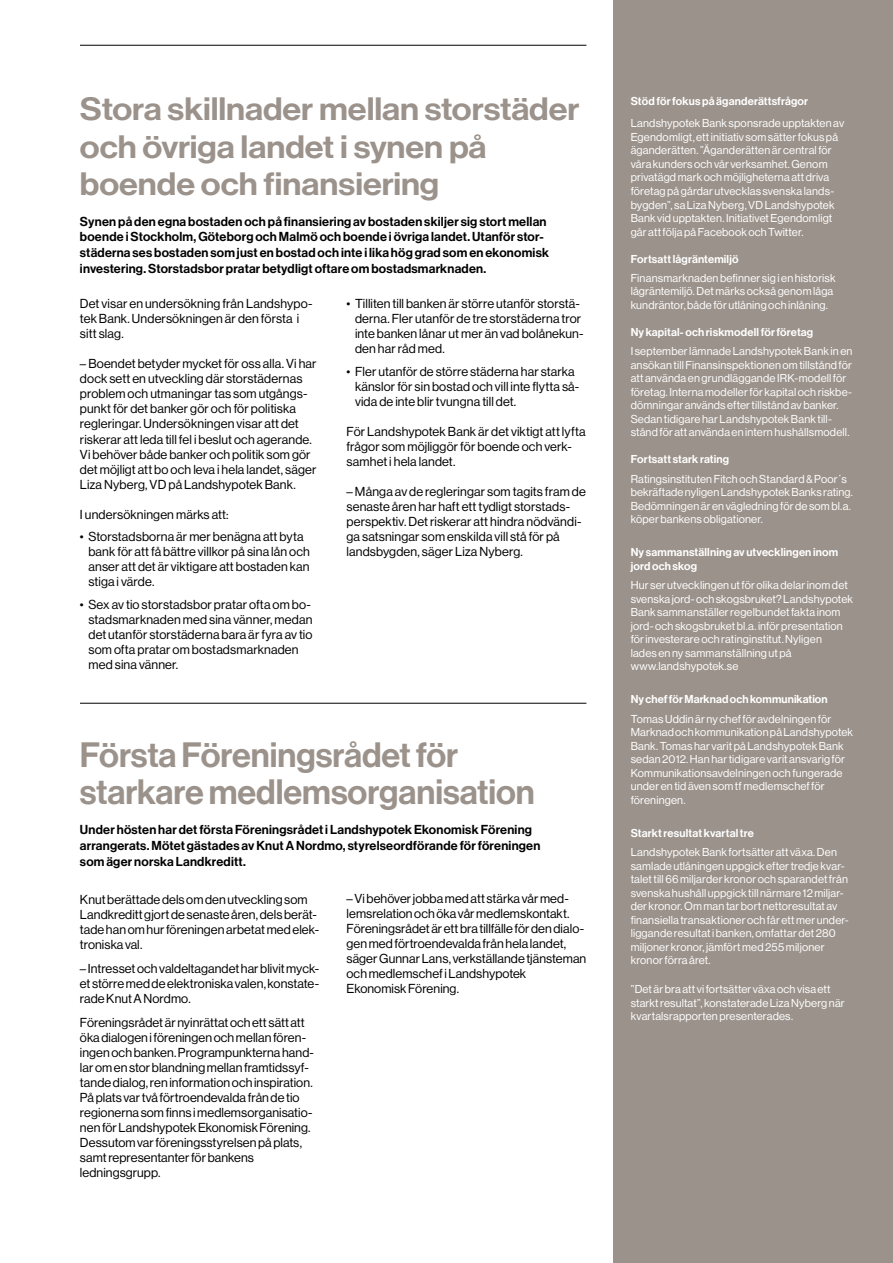
<style>
.page{position:relative;width:893px;height:1263px;background:#fff}
.page>*{position:absolute;margin:0;border:0;box-sizing:border-box;transform-origin:0 0}
.t1{font:34.5px/37.5px "N Haas Grotesk DS Pro 65 Md";color:#9b928b}
.t2{font:31.65px/37.7px "N Haas Grotesk DS Pro 65 Md";color:#9b928b;scale:1.09 1}
.t3{font:12.75px/15px "N Haas Grotesk DS Pro 55 Rg";letter-spacing:.01em;color:#000}
.t4{font:12.75px/15.8px "N Haas Grotesk DS Pro 65 Md";letter-spacing:.02em;color:#000}
.t5{font:11.25px/13.5px "N Haas Grotesk DS Pro 55 Rg";letter-spacing:.015em;color:#fff}
.t6{font:11.25px/13.5px "N Haas Grotesk DS Pro 65 Md";letter-spacing:.015em;color:#fff}
</style>
<div class="page">
<hr style="left:80px;top:703px;width:506px;height:1px;background:#000">
<div style="left:613px;top:0;width:280px;height:1263px;background:#9b928b"></div>
<hr style="left:80px;top:45px;width:506px;height:1px;background:#000">
<h2 class="t2" style="left:80px;top:91px;width:460px">Stora skillnader mellan storstäder och övriga landet i synen på boende och finansiering</h2>
<p class="t4" style="left:80px;top:213px;width:471px">Synen på den egna bostaden och på finansiering av bostaden skiljer sig stort mellan boende i Stockholm, Göteborg och Malmö och boende i övriga landet. Utanför stor&shy;städerna ses bostaden som just en bostad och inte i lika hög grad som en ekonomisk investering. Storstadsbor pratar betydligt oftare om bostadsmarknaden.</p>
<p class="t3" style="left:80px;top:296px;width:234px">Det visar en undersökning från Landshypo&shy;tek Bank. Undersökningen är den första i sitt slag.</p>
<p class="t3" style="left:80px;top:356px;width:238px">– Boendet betyder mycket för oss alla. Vi har dock sett en utveckling där storstädernas problem och utmaningar tas som utgångs&shy;punkt för det banker gör och för politiska regleringar. Undersökningen visar att det riskerar att leda till fel i beslut och agerande.<br>Vi behöver både banker och politik som gör det möjligt att bo och leva i hela landet, säger Liza Nyberg, VD på Landshypotek Bank.</p>
<p class="t3" style="left:80px;top:507px;width:150px">I undersökningen märks att:</p>
<p class="t3" style="left:88px;top:529px;width:223px;text-indent:-9px">• Storstadsborna är mer benägna att byta bank för att få bättre villkor på sina lån och anser att det är viktigare att bostaden kan stiga i värde.</p>
<p class="t3" style="left:88px;top:597px;width:226px;text-indent:-9px">• Sex av tio storstadsbor pratar ofta om bo&shy;stadsmarknaden med sina vänner, medan det utanför storstäderna bara är fyra av tio som ofta pratar om bostadsmarknaden med sina vänner.</p>
<p class="t3" style="left:355px;top:296px;width:230px;text-indent:-9px">• Tilliten till banken är större utanför storstä&shy;derna. Fler utanför de tre storstäderna tror inte banken lånar ut mer än vad bolånekun&shy;den har råd med.</p>
<p class="t3" style="left:355px;top:364px;width:226px;text-indent:-9px">• Fler utanför de större städerna har starka känslor för sin bostad och vill inte flytta så&shy;vida de inte blir tvungna till det.</p>
<p class="t3" style="left:347px;top:424px;width:241px">För Landshypotek Bank är det viktigt att lyfta frågor som möjliggör för boende och verk&shy;samhet i hela landet.</p>
<p class="t3" style="left:347px;top:484px;width:241px">– Många av de regleringar som tagits fram de senaste åren har haft ett tydligt storstads&shy;perspektiv. Det riskerar att hindra nödvändi&shy;ga satsningar som enskilda vill stå för på landsbygden, säger Liza Nyberg.</p>
<h1 class="t1" style="left:80px;top:736px;width:456px">Första Föreningsrådet för starkare medlemsorganisation</h1>
<p class="t4" style="left:80px;top:822px;width:462px">Under hösten har det första Föreningsrådet i Landshypotek Ekonomisk Förening arrangerats. Mötet gästades av Knut A Nordmo, styrelseordförande för föreningen som äger norska Landkreditt.</p>
<p class="t3" style="left:80px;top:892px;width:241px">Knut berättade dels om den utveckling som Landkreditt gjort de senaste åren, dels berät&shy;tade han om hur föreningen arbetat med elek&shy;troniska val.</p>
<p class="t3" style="left:80px;top:961px;width:241px;text-align:justify">– Intresset och valdeltagandet har blivit myck&shy;et större med de elektroniska valen, konstate&shy;rade Knut A Nordmo.</p>
<p class="t3" style="left:80px;top:1015px;width:236px">Föreningsrådet är nyinrättat och ett sätt att öka dialogen i föreningen och mellan fören&shy;ingen och banken. Programpunkterna hand&shy;lar om en stor blandning mellan framtidssyf&shy;tande dialog, ren information och inspiration.<br>På plats var två förtroendevalda från de tio regionerna som finns i medlemsorganisatio&shy;nen för Landshypotek Ekonomisk Förening.<br>Dessutom var föreningsstyrelsen på plats, samt representanter för bankens ledningsgrupp.</p>
<p class="t3" style="left:347px;top:891px;width:241px">– Vi behöver jobba med att stärka vår med&shy;lemsrelation och öka vår medlemskontakt.<br>Föreningsrådet är ett bra tillfälle för den dialo&shy;gen med förtroendevalda från hela landet, säger Gunnar Lans, verkställande tjänsteman och medlemschef i Landshypotek Ekonomisk Förening.</p>
<p class="t6" style="left:631px;top:94px;width:179px">Stöd för fokus på äganderättsfrågor</p>
<p class="t5" style="left:631px;top:117px;width:215px">Landshypotek Bank sponsrade upptakten av Egendomligt, ett initiativ som sätter fokus på äganderätten. ”Äganderätten är central för våra kunders och vår verksamhet. Genom privatägd mark och möjligheterna att driva företag på gårdar utvecklas svenska lands&shy;bygden”, sa Liza Nyberg, VD Landshypotek Bank vid upptakten. Initiativet Egendomligt går att följa på Facebook och Twitter.</p>
<p class="t6" style="left:631px;top:252px;width:109px">Fortsatt lågräntemiljö</p>
<p class="t5" style="left:631px;top:271px;width:206px">Finansmarknaden befinner sig i en historisk lågräntemiljö. Det märks också genom låga kundräntor, både för utlåning och inlåning.</p>
<p class="t6" style="left:631px;top:325px;width:184px">Ny kapital- och riskmodell för företag</p>
<p class="t5" style="left:631px;top:345px;width:223px">I september lämnade Landshypotek Bank in en ansökan till Finansinspektionen om tillstånd för att använda en grundläggande IRK-modell för företag. Interna modeller för kapital och riskbe&shy;dömningar används efter tillstånd av banker.<br>Sedan tidigare har Landshypotek Bank till&shy;stånd för att använda en intern hushållsmodell.</p>
<p class="t6" style="left:631px;top:453px;width:100px">Fortsatt stark rating</p>
<p class="t5" style="left:631px;top:472px;width:224px">Ratingsinstituten Fitch och Standard &amp; Poor´s bekräftade nyligen Landshypotek Banks rating.<br>Bedömningen är en vägledning för de som bl.a. köper bankens obligationer.</p>
<p class="t6" style="left:631px;top:546px;width:209px">Ny sammanställning av utvecklingen inom jord och skog</p>
<p class="t5" style="left:631px;top:579px;width:224px">Hur ser utvecklingen ut för olika delar inom det svenska jord- och skogsbruket? Landshypotek Bank sammanställer regelbundet fakta inom jord- och skogsbruket bl.a. inför presentation för investerare och ratinginstitut. Nyligen<br>lades en ny sammanställning ut på www.landshypotek.se</p>
<p class="t6" style="left:631px;top:693px;width:198px">Ny chef för Marknad och kommunikation</p>
<p class="t5" style="left:631px;top:712px;width:224px">Tomas Uddin är ny chef för avdelningen för Marknad och kommunikation på Landshypotek Bank. Tomas har varit på Landshypotek Bank sedan 2012. Han har tidigare varit ansvarig för Kommunikationsavdelningen och fungerade under en tid även som tf medlemschef för föreningen.</p>
<p class="t6" style="left:631px;top:826px;width:125px">Starkt resultat kvartal tre</p>
<p class="t5" style="left:631px;top:845px;width:220px">Landshypotek Bank fortsätter att växa. Den samlade utlåningen uppgick efter tredje kvar&shy;talet till 66 miljarder kronor och sparandet från svenska hushåll uppgick till närmare 12 miljar&shy;der kronor. Om man tar bort nettoresultat av finansiella transaktioner och får ett mer under&shy;liggande resultat i banken, omfattar det 280 miljoner kronor, jämfört med 255 miljoner kronor förra året.</p>
<p class="t5" style="left:631px;top:982px;width:216px">”Det är bra att vi fortsätter växa och visa ett starkt resultat”, konstaterade Liza Nyberg när kvartalsrapporten presenterades.</p>
</div>
